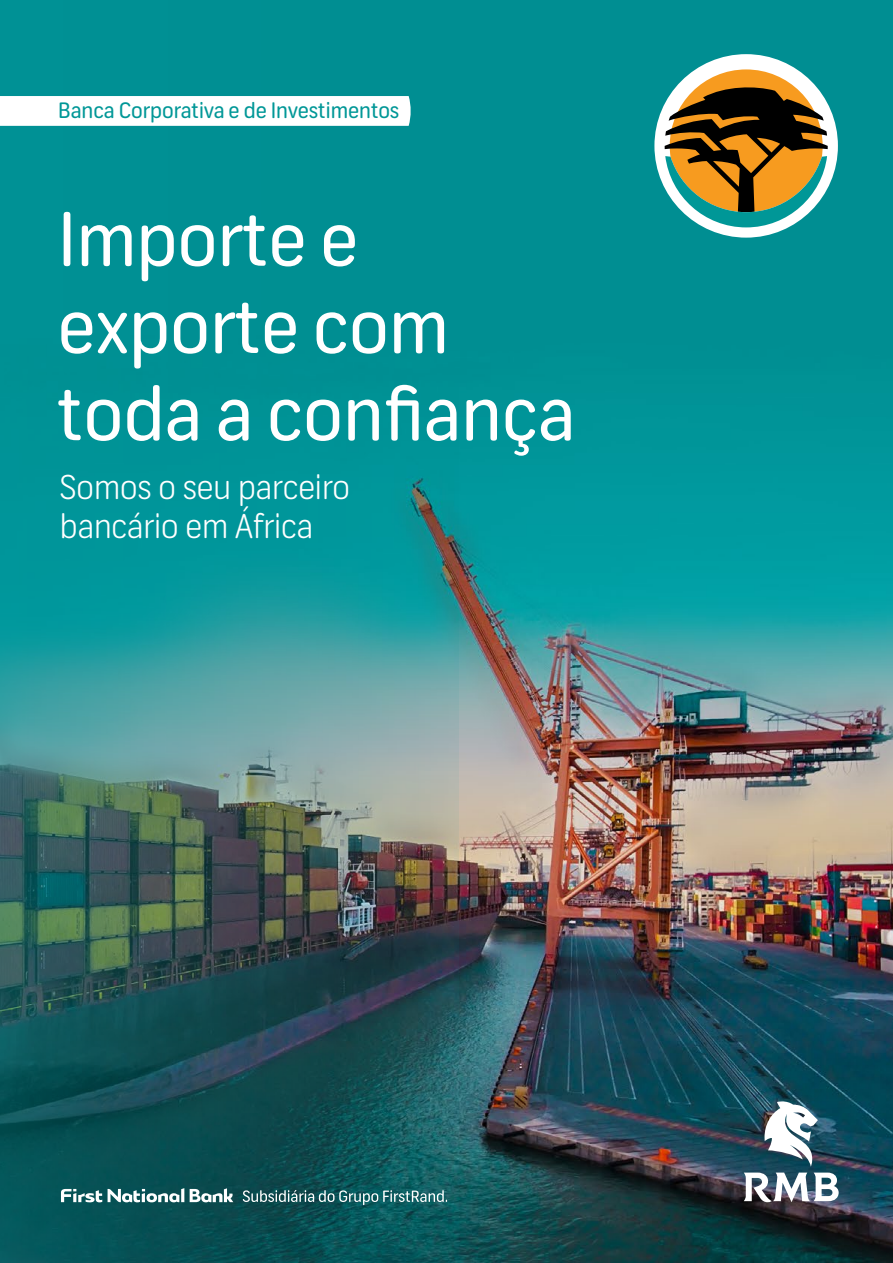
<style>
.page{position:relative;width:893px;height:1263px;background:#fff}
.page>*{position:absolute;margin:0;border:0;box-sizing:border-box;transform-origin:0 0}
.t1{font:73.05px/87.3px "FNB Sans";color:#fff}
.t2{font:300 33px/39.3px "FNB Sans";color:#fff}
.t3{font:21.3px "FNB Sans";color:#009797}
</style>
<div class="page">
<img style="left:458px;top:0;width:435px;height:1263px">
<div style="left:654px;top:54px;width:184px;height:184px;background:#fff;border-radius:50%"></div>
<svg style="left:665px;top:69px;width:163px;height:158px;background:#827a4d"></svg>
<img style="left:0;top:0;width:458px;height:1263px">
<img style="left:744px;top:1101px;width:95px;height:101px">
<svg style="left:0;top:96px;width:411px;height:30px"></svg>
<svg style="left:61px;top:1188px;width:386px;height:17px;background:#4b7f82"></svg>
<p class="t3" style="left:61px;top:95px;width:343px">Banca Corporativa e de Investimentos</p>
<p class="t3" style="left:58px;top:97px;width:343px">Banca Corporativa e de Investimentos</p>
<h1 class="t1" style="left:58px;top:196px;width:519px">Importe e exporte com toda a confiança</h1>
<h2 class="t2" style="left:60px;top:468px;width:292px">Somos o seu parceiro bancário em África</h2>
</div>
